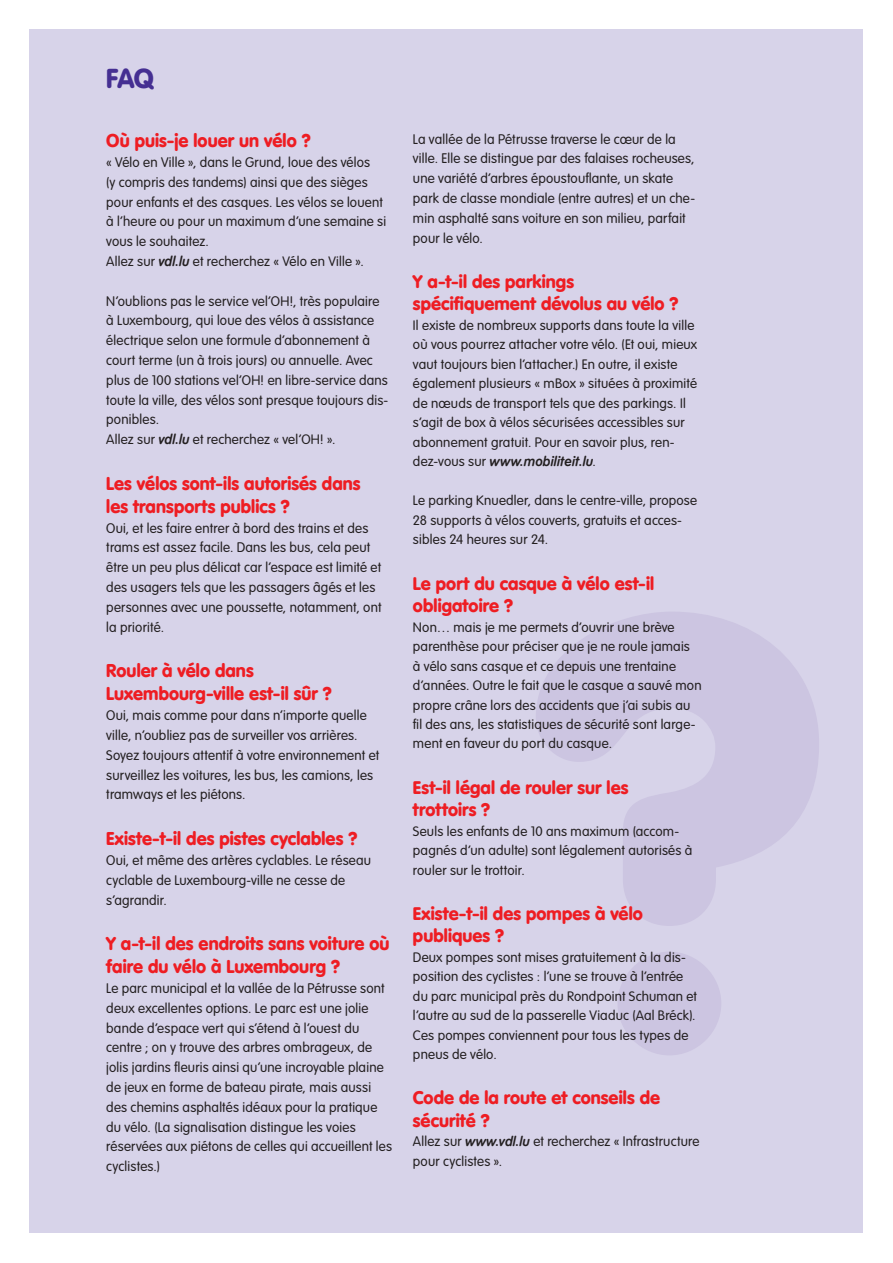
<style>
.page{position:relative;width:893px;height:1263px;background:#fff}
.page>*{position:absolute;margin:0;border:0;box-sizing:border-box;transform-origin:0 0}
.t1{font:900 27px "VAG Rounded Std";color:#452f92}
.t2{font:900 18.3px/22.8px "VAG Rounded Std";letter-spacing:.005em;color:#ee1d23}
.t3{font:900 18px/22.5px "VAG Rounded Std";letter-spacing:.005em;color:#ee1d23}
.t4{font:300 13.65px/19.8px "VAG Rounded Std";letter-spacing:.015em;color:#231f20}
.t5{font:300 13.5px/19.5px "VAG Rounded Std";letter-spacing:.015em;color:#231f20}
.t6{font:italic 600 13.5px "VAG Rounded Next";letter-spacing:.02em;color:#231f20}
.s1{font-family:"VAG Rounded Next";font-weight:600;font-style:italic;font-size:13.65px}
.s2{font-size:13.65px}
.s3{font-family:"VAG Rounded Std";font-weight:300;font-style:normal}
.s4{font-family:"VAG Rounded Next";font-weight:600;font-style:italic;font-size:13.5px}
</style>
<div class="page">
<div style="left:30px;top:30px;width:833px;height:1203px;background:#d7d3e9"></div>
<svg style="left:536px;top:612px;width:283px;height:443px"></svg>
<h1 class="t1" style="left:106px;top:62px;width:49px">FAQ</h1>
<h2 class="t2" style="left:106px;top:130px;width:206px">Où puis-je louer un vélo ?</h2>
<p class="t4" style="left:106px;top:153px;width:281px">« Vélo en Ville », dans le Grund, loue des vélos<br>(y compris des tandems) ainsi que des sièges pour enfants et des casques. Les vélos se louent à l’heure ou pour un maximum d’une semaine si vous le souhaitez.</p>
<p class="t5" style="left:106px;top:252px;width:259px">Allez sur <span class="s1">vdl.lu</span> et recherchez « Vélo en Ville ».</p>
<p class="t4" style="left:106px;top:291px;width:284px">N’oublions pas le service vel’OH!, très populaire à Luxembourg, qui loue des vélos à assistance électrique selon une formule d’abonnement à court terme (un à trois jours) ou annuelle. Avec plus de 100 stations vel’OH! en libre-service dans toute la ville, des vélos sont presque toujours dis&shy;ponibles.</p>
<p class="t5" style="left:106px;top:430px;width:231px">Allez sur <span class="s1">vdl.lu</span> et recherchez « vel’OH! ».</p>
<h2 class="t2" style="left:106px;top:473px;width:256px">Les vélos sont-ils autorisés dans les transports publics ?</h2>
<p class="t4" style="left:106px;top:518px;width:277px">Oui, et les faire entrer à bord des trains et des trams est assez facile. Dans les bus, cela peut être un peu plus délicat car l’espace est limité et des usagers tels que les passagers âgés et les personnes avec une poussette, notamment, ont la priorité.</p>
<h2 class="t2" style="left:106px;top:660px;width:227px">Rouler à vélo dans<br>Luxembourg-ville est-il sûr ?</h2>
<p class="t4" style="left:106px;top:706px;width:275px">Oui, mais comme pour dans n’importe quelle ville, n’oubliez pas de surveiller vos arrières.<br>Soyez toujours attentif à votre environnement et surveillez les voitures, les bus, les camions, les tramways et les piétons.</p>
<h2 class="t2" style="left:106px;top:828px;width:253px">Existe-t-il des pistes cyclables ?</h2>
<p class="t4" style="left:106px;top:851px;width:266px">Oui, et même des artères cyclables. Le réseau cyclable de Luxembourg-ville ne cesse de s’agrandir.</p>
<h2 class="t2" style="left:106px;top:933px;width:285px">Y a-t-il des endroits sans voiture où faire du vélo à Luxembourg ?</h2>
<p class="t4" style="left:106px;top:979px;width:287px">Le parc municipal et la vallée de la Pétrusse sont deux excellentes options. Le parc est une jolie bande d’espace vert qui s’étend à l’ouest du centre ; on y trouve des arbres ombrageux, de jolis jardins fleuris ainsi qu’une incroyable plaine de jeux en forme de bateau pirate, mais aussi des chemins asphaltés idéaux pour la pratique du vélo. (La signalisation distingue les voies réservées aux piétons de celles qui accueillent les cyclistes.)</p>
<p class="t4" style="left:413px;top:129px;width:284px">La vallée de la Pétrusse traverse le cœur de la ville. Elle se distingue par des falaises rocheuses, une variété d’arbres époustouflante, un skate park de classe mondiale (entre autres) et un che&shy;min asphalté sans voiture en son milieu, parfait pour le vélo.</p>
<h3 class="t3" style="left:413px;top:271px;width:267px">Y a-t-il des parkings spécifiquement dévolus au vélo ?</h3>
<p class="t5" style="left:413px;top:316px;width:286px">Il existe de nombreux supports dans toute la ville où vous pourrez attacher votre vélo. (Et oui, mieux vaut toujours bien l’attacher.) En outre, il existe également plusieurs « mBox <span class="s2">»</span> situées à proximité de nœuds de transport tels que des parkings. Il s’agit de box à vélos sécurisées accessibles sur abonnement gratuit. Pour en savoir plus, ren-</p>
<p class="t6" style="left:413px;top:453px;width:184px"><span class="s3">dez-vous sur</span> www.mobiliteit.lu<span class="s3">.</span></p>
<p class="t5" style="left:413px;top:491px;width:286px">Le parking Knuedler, dans le centre-ville, propose<br>28 supports à vélos couverts, gratuits et acces&shy;sibles 24 heures sur 24.</p>
<h3 class="t3" style="left:413px;top:572px;width:243px">Le port du casque à vélo est-il obligatoire ?</h3>
<p class="t5" style="left:413px;top:617px;width:290px">Non… mais je me permets d’ouvrir une brève parenthèse pour préciser que je ne roule jamais<br>à vélo sans casque et ce depuis une trentaine d’années. Outre le fait que le casque a sauvé mon propre crâne lors des accidents que j’ai subis au fil des ans, les statistiques de sécurité sont large&shy;ment en faveur du port du casque.</p>
<h3 class="t3" style="left:413px;top:776px;width:217px">Est-il légal de rouler sur les trottoirs ?</h3>
<p class="t5" style="left:413px;top:821px;width:281px">Seuls les enfants de 10 ans maximum (accom&shy;pagnés d’un adulte) sont légalement autorisés à rouler sur le trottoir.</p>
<h3 class="t3" style="left:413px;top:902px;width:231px">Existe-t-il des pompes à vélo publiques ?</h3>
<p class="t5" style="left:413px;top:947px;width:286px">Deux pompes sont mises gratuitement à la dis&shy;position des cyclistes : l’une se trouve à l’entrée du parc municipal près du Rondpoint Schuman et l’autre au sud de la passerelle Viaduc (Aal Bréck).<br>Ces pompes conviennent pour tous les types de pneus de vélo.</p>
<h3 class="t3" style="left:413px;top:1087px;width:249px">Code de la route et conseils de sécurité ?</h3>
<p class="t4" style="left:413px;top:1132px;width:288px">Allez sur <span class="s4">www.vdl.lu</span> et recherchez « Infrastructure pour cyclistes ».</p>
</div>
